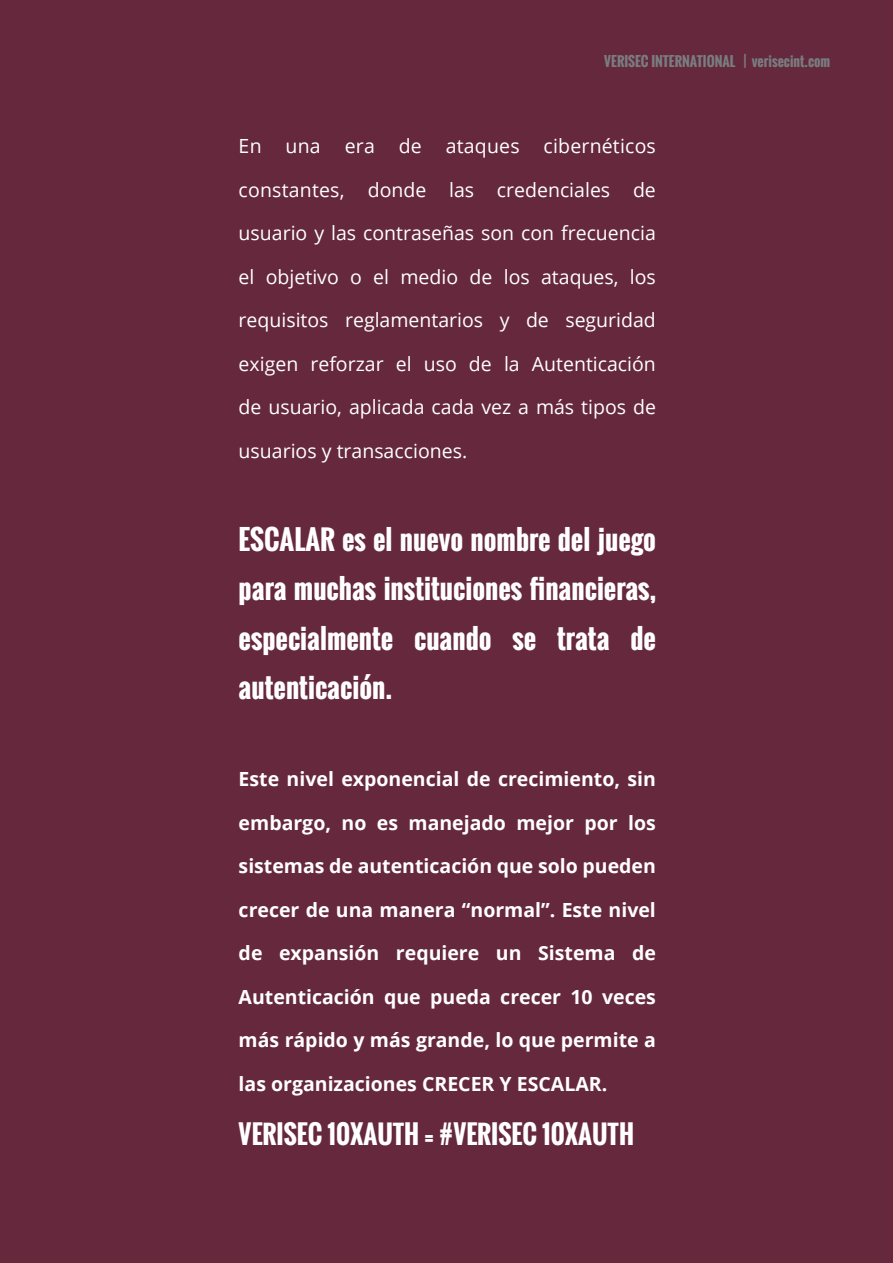
<style>
.page{position:relative;width:893px;height:1263px;background:#66283d}
.page>*{position:absolute;margin:0;border:0;box-sizing:border-box;transform-origin:0 0}
.t1{font:700 27px/49.5px "Oswald";color:#fff;text-align:justify}
.t2{font:700 25.5px "Oswald";color:#fff}
.t3{font:700 19.5px "Open Sans";color:#fff}
.t4{font:19.5px "Open Sans";color:#fff}
.t5{font:700 13.5px "Oswald";color:#797d7f}
</style>
<div class="page">
<p class="t5" style="left:604px;top:51px;width:227px">VERISEC INTERNATIONAL | verisecint.com</p>
<p class="t4" style="left:239px;top:133px;width:419px">En una era de ataques cibernéticos</p>
<p class="t4" style="left:239px;top:176px;width:419px">constantes, donde las credenciales de</p>
<p class="t4" style="left:239px;top:220px;width:419px">usuario y las contraseñas son con frecuencia</p>
<p class="t4" style="left:239px;top:263px;width:419px">el objetivo o el medio de los ataques, los</p>
<p class="t4" style="left:239px;top:307px;width:419px">requisitos reglamentarios y de seguridad</p>
<p class="t4" style="left:239px;top:350px;width:419px">exigen reforzar el uso de la Autenticación</p>
<p class="t4" style="left:239px;top:394px;width:419px">de usuario, aplicada cada vez a más tipos de</p>
<p class="t4" style="left:239px;top:437px;width:230px">usuarios y transacciones.</p>
<p class="t1" style="left:239px;top:515px;width:419px">ESCALAR es el nuevo nombre del juego para muchas instituciones financieras, especialmente cuando se trata de autenticación.</p>
<p class="t3" style="left:239px;top:765px;width:419px">Este nivel exponencial de crecimiento, sin</p>
<p class="t3" style="left:239px;top:809px;width:419px">embargo, no es manejado mejor por los</p>
<p class="t3" style="left:239px;top:852px;width:419px">sistemas de autenticación que solo pueden</p>
<p class="t3" style="left:239px;top:896px;width:419px">crecer de una manera “normal”. Este nivel</p>
<p class="t3" style="left:239px;top:939px;width:419px">de expansión requiere un Sistema de</p>
<p class="t3" style="left:239px;top:983px;width:419px">Autenticación que pueda crecer 10 veces</p>
<p class="t3" style="left:239px;top:1026px;width:419px">más rápido y más grande, lo que permite a</p>
<p class="t3" style="left:239px;top:1070px;width:370px">las organizaciones CRECER Y ESCALAR.</p>
<p class="t2" style="left:239px;top:1115px;width:397px">VERISEC 10XAUTH = #VERISEC 10XAUTH</p>
</div>
